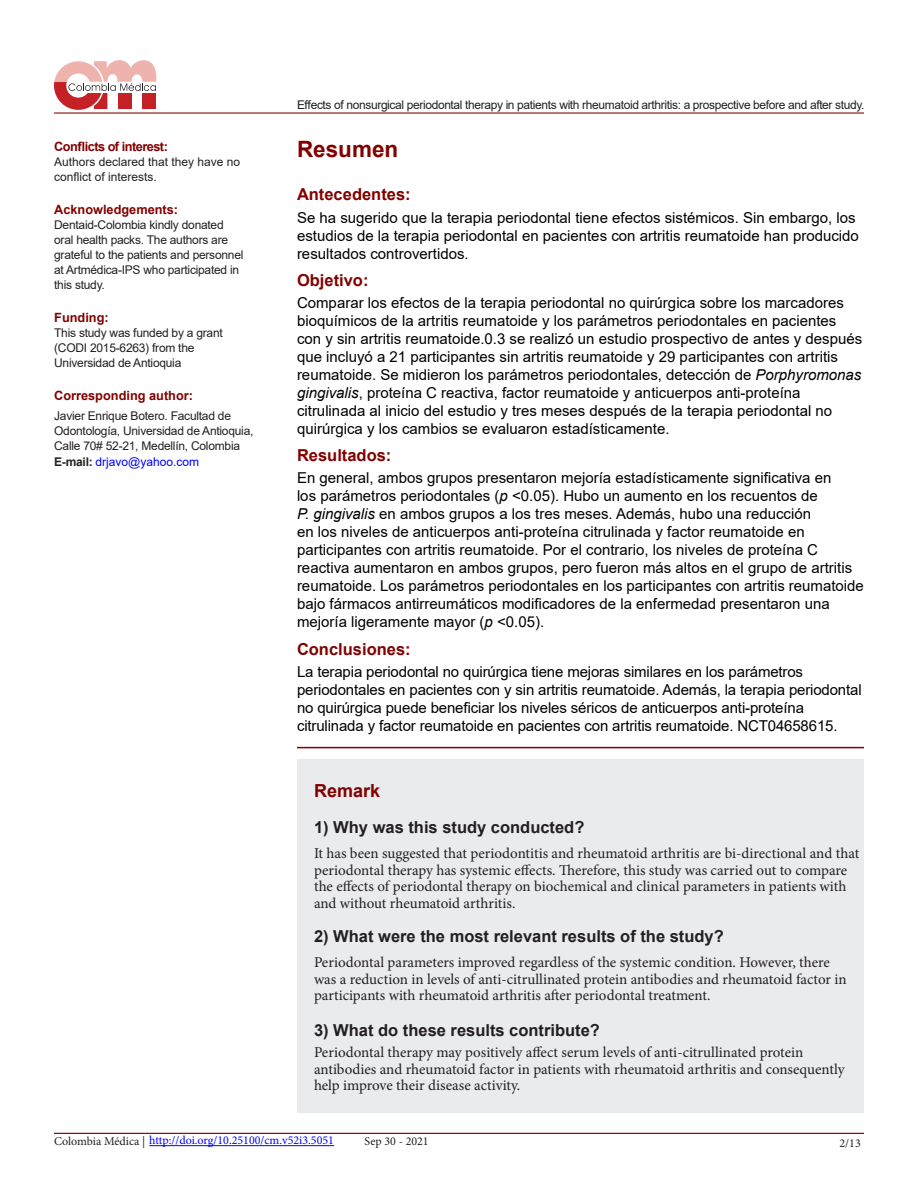
<style>
.page{position:relative;width:918px;height:1188px;background:#fff}
.page>*{position:absolute;margin:0;border:0;box-sizing:border-box;transform-origin:0 0}
.t1{font:700 22.5px "Arial";color:#820000}
.t2{font:700 18px "Arial";color:#820000}
.t3{font:700 16.5px "Arial";color:#231f20}
.t4{font:700 16.5px "Arial";color:#820000}
.t5{font:15px/18px "Arial";color:#000}
.t6{font:15px/16.5px "Minion Pro";color:#231f20}
.t7{font:700 12.75px "Arial";color:#820000}
.t8{font:700 12.75px "Arial";letter-spacing:-.04em;color:#820000}
.t9{font:12px/15px "Arial";letter-spacing:-.02em;color:#231f20}
.t10{font:12px "Minion Pro";color:#00f}
.t11{font:12px/15px "Arial";color:#231f20}
.t12{font:12px "Arial";color:#00f}
.t13{font:12px "Minion Pro";color:#231f20}
.s1{font-weight:700;color:#231f20}
.s2{font-style:italic}
.s3{color:#231f20}
</style>
<div class="page">
<hr style="left:54px;top:112px;width:810px;height:2px;background:#8b0d10">
<svg style="left:54px;top:60px;width:102px;height:50px"></svg>
<hr style="left:149px;top:1145px;width:185px;height:1px;background:#00f">
<hr style="left:54px;top:1133px;width:810px;height:1px;background:#8b0d10">
<div style="left:297px;top:759px;width:567px;height:353px;background:#eaebec"></div>
<hr style="left:297px;top:747px;width:567px;height:1px;background:#820000">
<p class="t8" style="left:54px;top:138px;width:115px">Conflicts of interest:</p>
<p class="t11" style="left:54px;top:155px;width:188px">Authors declared that they have no conflict of interests.</p>
<p class="t7" style="left:54px;top:201px;width:125px">Acknowledgements:</p>
<p class="t9" style="left:54px;top:218px;width:191px">Dentaid-Colombia kindly donated oral health packs. The authors are grateful to the patients and personnel at Artmédica-IPS who participated in this study.</p>
<p class="t7" style="left:54px;top:309px;width:56px">Funding:</p>
<p class="t9" style="left:54px;top:326px;width:170px">This study was funded by a grant (CODI 2015-6263) from the<br>Universidad de Antioquia</p>
<p class="t7" style="left:54px;top:387px;width:140px">Corresponding author:</p>
<p class="t9" style="left:54px;top:408px;width:201px">Javier Enrique Botero. Facultad de<br>Odontología, Universidad de Antioquia,<br>Calle 70# 52-21, Medellín, Colombia</p>
<p class="t12" style="left:54px;top:454px;width:146px"><span class="s1">E-mail:</span> drjavo@yahoo.com</p>
<p class="t9" style="left:297px;top:98px;width:569px">Effects of nonsurgical periodontal therapy in patients with rheumatoid arthritis: a prospective before and after study.</p>
<p class="t1" style="left:297px;top:133px;width:103px">Resumen</p>
<p class="t4" style="left:297px;top:183px;width:115px">Antecedentes:</p>
<p class="t5" style="left:297px;top:208px;width:563px">Se ha sugerido que la terapia periodontal tiene efectos sistémicos. Sin embargo, los estudios de la terapia periodontal en pacientes con artritis reumatoide han producido resultados controvertidos.</p>
<p class="t4" style="left:297px;top:268px;width:73px">Objetivo:</p>
<p class="t5" style="left:297px;top:294px;width:567px">Comparar los efectos de la terapia periodontal no quirúrgica sobre los marcadores bioquímicos de la artritis reumatoide y los parámetros periodontales en pacientes con y sin artritis reumatoide.0.3 se realizó un estudio prospectivo de antes y después que incluyó a 21 participantes sin artritis reumatoide y 29 participantes con artritis reumatoide. Se midieron los parámetros periodontales, detección de <span class="s2">Porphyromonas gingivalis</span>, proteína C reactiva, factor reumatoide y anticuerpos anti-proteína citrulinada al inicio del estudio y tres meses después de la terapia periodontal no quirúrgica y los cambios se evaluaron estadísticamente.</p>
<p class="t4" style="left:297px;top:444px;width:96px">Resultados:</p>
<p class="t5" style="left:297px;top:469px;width:568px">En general, ambos grupos presentaron mejoría estadísticamente significativa en<br>los parámetros periodontales (<span class="s2">p</span> &lt;0.05). Hubo un aumento en los recuentos de<br><span class="s2">P. gingivalis</span> en ambos grupos a los tres meses. Además, hubo una reducción<br>en los niveles de anticuerpos anti-proteína citrulinada y factor reumatoide en participantes con artritis reumatoide. Por el contrario, los niveles de proteína C reactiva aumentaron en ambos grupos, pero fueron más altos en el grupo de artritis reumatoide. Los parámetros periodontales en los participantes con artritis reumatoide bajo fármacos antirreumáticos modificadores de la enfermedad presentaron una mejoría ligeramente mayor (<span class="s2">p</span> &lt;0.05).</p>
<p class="t4" style="left:297px;top:637px;width:115px">Conclusiones:</p>
<p class="t5" style="left:297px;top:662px;width:566px">La terapia periodontal no quirúrgica tiene mejoras similares en los parámetros periodontales en pacientes con y sin artritis reumatoide. Además, la terapia periodontal no quirúrgica puede beneficiar los niveles séricos de anticuerpos anti-proteína citrulinada y factor reumatoide en pacientes con artritis reumatoide. NCT04658615.</p>
<p class="t2" style="left:314px;top:778px;width:68px">Remark</p>
<p class="t3" style="left:314px;top:816px;width:272px">1) Why was this study conducted?</p>
<p class="t6" style="left:314px;top:845px;width:547px">It has been suggested that periodontitis and rheumatoid arthritis are bi-directional and that periodontal therapy has systemic effects. Therefore, this study was carried out to compare the effects of periodontal therapy on biochemical and clinical parameters in patients with and without rheumatoid arthritis.</p>
<p class="t3" style="left:314px;top:925px;width:411px">2) What were the most relevant results of the study?</p>
<p class="t6" style="left:314px;top:954px;width:534px">Periodontal parameters improved regardless of the systemic condition. However, there was a reduction in levels of anti-citrullinated protein antibodies and rheumatoid factor in participants with rheumatoid arthritis after periodontal treatment.</p>
<p class="t3" style="left:314px;top:1019px;width:288px">3) What do these results contribute?</p>
<p class="t6" style="left:314px;top:1044px;width:532px">Periodontal therapy may positively affect serum levels of anti-citrullinated protein antibodies and rheumatoid factor in patients with rheumatoid arthritis and consequently help improve their disease activity.</p>
<p class="t10" style="left:54px;top:1133px;width:282px"><span class="s3">Colombia Médica |</span> http://doi.org/10.25100/cm.v52i3.5051</p>
<p class="t13" style="left:364px;top:1133px;width:66px">Sep 30 - 2021</p>
<p class="t13" style="left:840px;top:1135px;width:23px">2/13</p>
</div>
